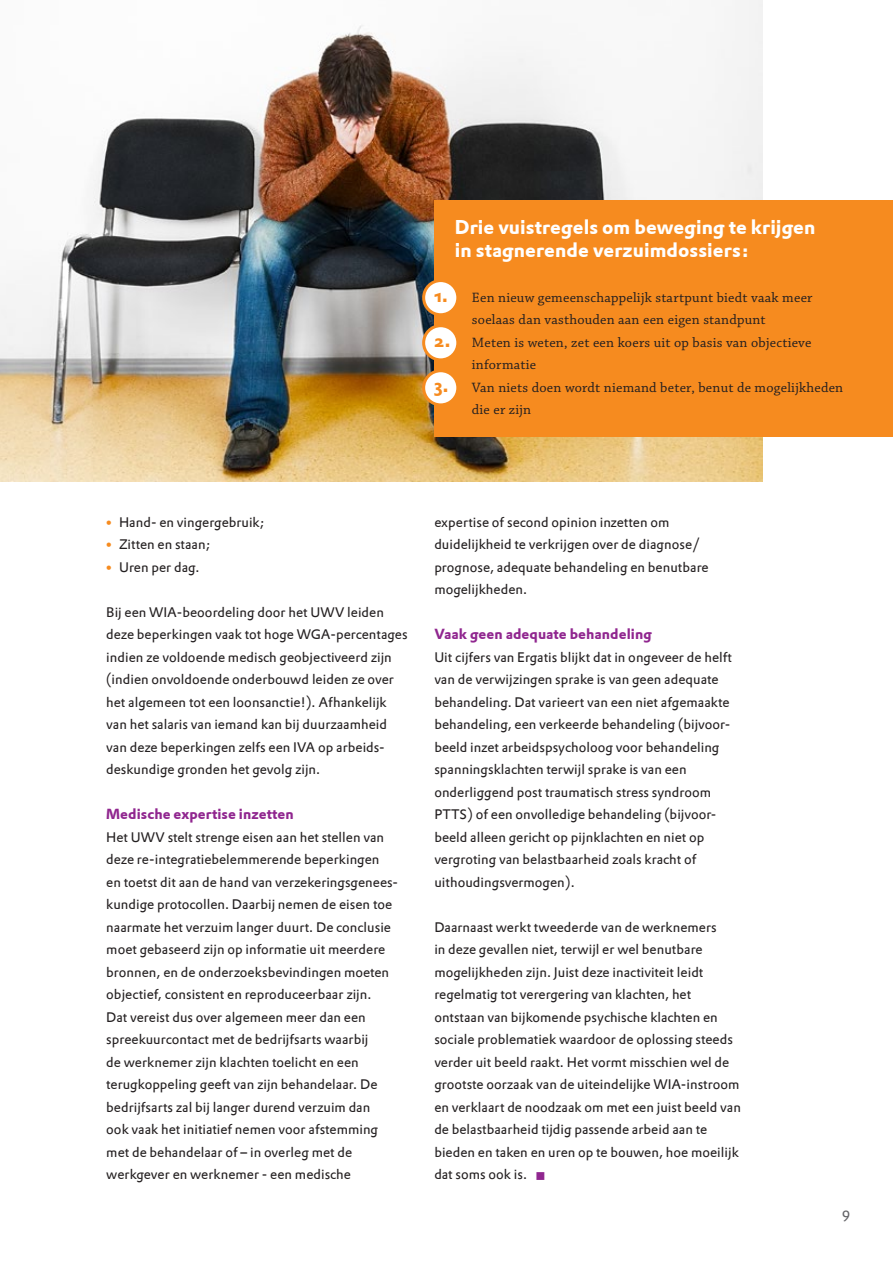
<style>
.page{position:relative;width:893px;height:1263px;background:#fff}
.page>*{position:absolute;margin:0;border:0;box-sizing:border-box;transform-origin:0 0}
.kop_16_bold{font:700 19.5px "DTL Prokyon ST";letter-spacing:.005em;color:#fff}
.plat_opsomming{font:700 18px "DTL Prokyon ST";color:#f68b1f}
.t1{font:15px "DTL Prokyon ST";color:#636366}
.Kader_plat_Chaparral{font:14.25px/22.5px "Chaparral Pro";letter-spacing:.015em;color:#231f20}
.tussenkopje{font:700 14.25px "DTL Prokyon ST";letter-spacing:.005em;color:#90268f}
.plat{font:700 14.25px "DTL Prokyon ST";letter-spacing:.005em;color:#90268f}
.plat-2{font:13.5px/22.5px "DTL Prokyon ST";letter-spacing:.005em;color:#231f20}
.plat_opsomming-2{font:13.5px "DTL Prokyon ST";letter-spacing:.005em;color:#231f20}
.s1{font-family:"Myriad Pro";font-weight:700;font-size:16.5px;color:#f68b1f}
.s2{color:#90268f}
</style>
<div class="page">
<img style="left:0;top:0;width:762px;height:482px">
<div style="left:434px;top:200px;width:459px;height:236px;background:#f68b1f"></div>
<div style="left:424px;top:326px;width:34px;height:34px;background:#fff;border-radius:50%"></div>
<div style="left:422px;top:324px;width:37px;height:37px;border:3px solid #f68b1f;border-radius:50%"></div>
<div style="left:424px;top:371px;width:34px;height:34px;background:#fff;border-radius:50%"></div>
<div style="left:422px;top:369px;width:37px;height:37px;border:3px solid #f68b1f;border-radius:50%"></div>
<div style="left:424px;top:281px;width:34px;height:34px;background:#fff;border-radius:50%"></div>
<div style="left:422px;top:279px;width:37px;height:37px;border:3px solid #f68b1f;border-radius:50%"></div>
<p class="kop_16_bold" style="left:455px;top:214px;width:362px">Drie vuistregels om beweging te krijgen</p>
<p class="kop_16_bold" style="left:455px;top:237px;width:296px">in stagnerende verzuimdossiers:</p>
<p class="Kader_plat_Chaparral" style="left:472px;top:286px;width:342px">Een nieuw gemeenschappelijk startpunt biedt vaak meer soelaas dan vasthouden aan een eigen standpunt</p>
<p class="Kader_plat_Chaparral" style="left:472px;top:331px;width:341px">Meten is weten, zet een koers uit op basis van objectieve informatie</p>
<p class="Kader_plat_Chaparral" style="left:472px;top:376px;width:373px">Van niets doen wordt niemand beter, benut de mogelijkheden die er zijn</p>
<p class="plat_opsomming" style="left:434px;top:283px;width:15px">1.</p>
<p class="plat_opsomming" style="left:434px;top:328px;width:18px">2.</p>
<p class="plat_opsomming" style="left:434px;top:373px;width:16px">3.</p>
<p class="plat_opsomming-2" style="left:106px;top:513px;width:160px"><span class="s1">•</span> Hand- en vingergebruik;</p>
<p class="plat_opsomming-2" style="left:106px;top:536px;width:106px"><span class="s1">•</span> Zitten en staan;</p>
<p class="plat_opsomming-2" style="left:106px;top:558px;width:95px"><span class="s1">•</span> Uren per dag.</p>
<p class="plat-2" style="left:106px;top:600px;width:303px">Bij een WIA-beoordeling door het UWV leiden deze beperkingen vaak tot hoge WGA-percentages indien ze voldoende medisch geobjectiveerd zijn (indien onvoldoende onderbouwd leiden ze over het algemeen tot een loonsanctie!). Afhankelijk van het salaris van iemand kan bij duurzaamheid van deze beperkingen zelfs een IVA op arbeids&shy;deskundige gronden het gevolg zijn.</p>
<p class="plat" style="left:106px;top:805px;width:189px">Medische expertise inzetten</p>
<p class="plat-2" style="left:106px;top:825px;width:293px">Het UWV stelt strenge eisen aan het stellen van deze re-integratiebelemmerende beperkingen<br>en toetst dit aan de hand van verzekeringsgenees&shy;kundige protocollen. Daarbij nemen de eisen toe naarmate het verzuim langer duurt. De conclusie moet gebaseerd zijn op informatie uit meerdere bronnen, en de onderzoeksbevindingen moeten objectief, consistent en reproduceerbaar zijn.<br>Dat vereist dus over algemeen meer dan een spreekuurcontact met de bedrijfsarts waarbij<br>de werknemer zijn klachten toelicht en een terugkoppeling geeft van zijn behandelaar. De bedrijfsarts zal bij langer durend verzuim dan<br>ook vaak het initiatief nemen voor afstemming met de behandelaar of – in overleg met de werkgever en werknemer - een medische</p>
<p class="plat-2" style="left:434px;top:510px;width:276px">expertise of second opinion inzetten om duidelijkheid te verkrijgen over de diagnose/ prognose, adequate behandeling en benutbare mogelijkheden.</p>
<p class="tussenkopje" style="left:434px;top:625px;width:219px">Vaak geen adequate behandeling</p>
<p class="plat-2" style="left:434px;top:645px;width:299px">Uit cijfers van Ergatis blijkt dat in ongeveer de helft van de verwijzingen sprake is van geen adequate behandeling. Dat varieert van een niet afgemaakte behandeling, een verkeerde behandeling (bijvoor&shy;beeld inzet arbeidspsycholoog voor behandeling spanningsklachten terwijl sprake is van een onderliggend post traumatisch stress syndroom PTTS) of een onvolledige behandeling (bijvoor&shy;beeld alleen gericht op pijnklachten en niet op vergroting van belastbaarheid zoals kracht of uithoudingsvermogen).</p>
<p class="plat-2" style="left:434px;top:915px;width:308px">Daarnaast werkt tweederde van de werknemers<br>in deze gevallen niet, terwijl er wel benutbare mogelijkheden zijn. Juist deze inactiviteit leidt regelmatig tot verergering van klachten, het ontstaan van bijkomende psychische klachten en sociale problematiek waardoor de oplossing steeds verder uit beeld raakt. Het vormt misschien wel de grootste oorzaak van de uiteindelijke WIA-instroom en verklaart de noodzaak om met een juist beeld van de belastbaarheid tijdig passende arbeid aan te bieden en taken en uren op te bouwen, hoe moeilijk dat soms ook is. <span class="s2">■</span></p>
<p class="t1" style="left:842px;top:1203px;width:10px">9</p>
</div>
